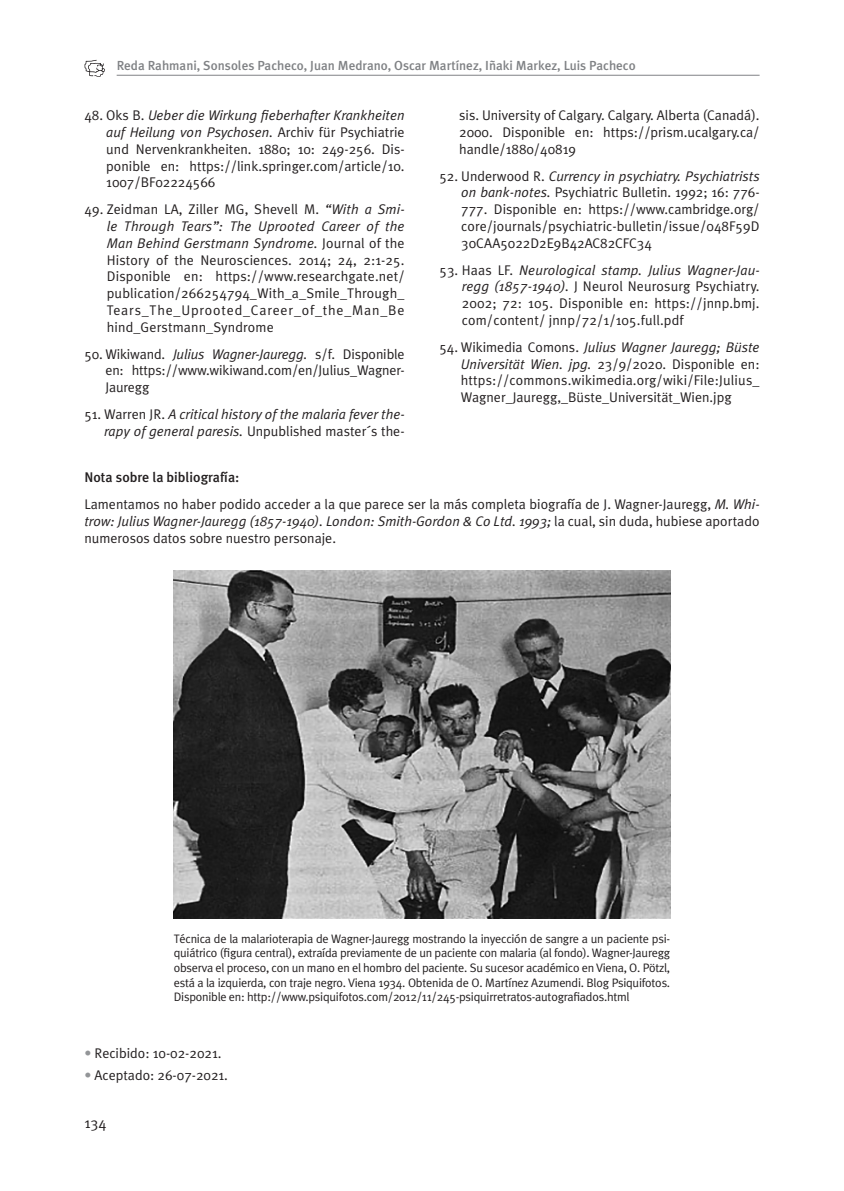
<style>
.page{position:relative;width:844px;height:1191px;background:#fff}
.page>*{position:absolute;margin:0;border:0;box-sizing:border-box;transform-origin:0 0}
.t1{font:14.88px "Meta Plus Normal";color:#231f20}
.t2{font:14px/16.8px "Meta Plus Normal";color:#231f20;text-align:justify}
.t3{font:italic 14px/16.8px "Meta Plus Normal";color:#231f20;text-align:right}
.t4{font:500 14px "Meta Plus";color:#231f20}
.t5{font:500 13.12px "Meta Plus";color:#808285}
.t6{font:12.25px/14.7px "Meta Plus Normal";letter-spacing:-.02em;color:#231f20;text-align:justify}
.s1{font-style:italic}
.s2{font-style:normal}
.s3{color:#939598}
</style>
<div class="page">
<hr style="left:117px;top:75px;width:642px;height:1px;background:#808285">
<svg style="left:84px;top:60px;width:21px;height:17px"></svg>
<img style="left:174px;top:570px;width:496px;height:348px">
<p class="t5" style="left:117px;top:58px;width:520px">Reda Rahmani, Sonsoles Pacheco, Juan Medrano, Oscar Martínez, Iñaki Markez, Luis Pacheco</p>
<p class="t2" style="left:106px;top:107px;width:300px;text-indent:-22px">48. Oks B. <span class="s1">Ueber die Wirkung fieberhafter Krankheiten auf Heilung von Psychosen.</span> Archiv für Psychiatrie und Nervenkrankheiten. 1880; 10: 249-256. Dis&shy;ponible en: https://link.springer.com/article/10.<br>1007/BF02224566</p>
<p class="t2" style="left:107px;top:201px;width:299px;text-indent:-22px">49. Zeidman LA, Ziller MG, Shevell M. <span class="s1">“With a Smi&shy;le Through Tears”: The Uprooted Career of the Man Behind Gerstmann Syndrome.</span> Journal of the History of the Neurosciences. 2014; 24, 2:1-25.<br>Disponible en: https://www.researchgate.net/ publication/266254794_With_a_Smile_Through_ Tears_The_Uprooted_Career_of_the_Man_Be hind_Gerstmann_Syndrome</p>
<p class="t2" style="left:105px;top:345px;width:300px;text-indent:-21px">50. Wikiwand. <span class="s1">Julius Wagner-Jauregg.</span> s/f. Disponible en: https://www.wikiwand.com/en/Julius_Wagner-Jauregg</p>
<p class="t3" style="left:84px;top:405px;width:321px"><span class="s2">51. Warren JR.</span> A critical history of the malaria fever the&shy;rapy of general paresis. <span class="s2">Unpublished master´s the-</span></p>
<p class="t2" style="left:459px;top:107px;width:302px">sis. University of Calgary. Calgary. Alberta (Canadá).<br>2000. Disponible en: https://prism.ucalgary.ca/ handle/1880/40819</p>
<p class="t2" style="left:461px;top:167px;width:300px;text-indent:-22px">52. Underwood R. <span class="s1">Currency in psychiatry. Psychiatrists on bank-notes.</span> Psychiatric Bulletin. 1992; 16: 776- 777. Disponible en: https://www.cambridge.org/ core/journals/psychiatric-bulletin/issue/048F59D 30CAA5022D2E9B42AC82CFC34</p>
<p class="t2" style="left:461px;top:261px;width:299px;text-indent:-22px">53. Haas LF. <span class="s1">Neurological stamp. Julius Wagner-Jau&shy;regg (1857-1940).</span> J Neurol Neurosurg Psychiatry.<br>2002; 72: 105. Disponible en: https://jnnp.bmj. com/content/ jnnp/72/1/105.full.pdf</p>
<p class="t2" style="left:461px;top:338px;width:300px;text-indent:-22px">54. Wikimedia Comons. <span class="s1">Julius Wagner Jauregg; Büste Universität Wien. jpg.</span> 23/9/2020. Disponible en: https://commons.wikimedia.org/wiki/File:Julius_ Wagner_Jauregg,_Büste_Universität_Wien.jpg</p>
<p class="t4" style="left:84px;top:469px;width:156px">Nota sobre la bibliografía:</p>
<p class="t2" style="left:84px;top:496px;width:676px">Lamentamos no haber podido acceder a la que parece ser la más completa biografía de J. Wagner-Jauregg, <span class="s1">M. Whi&shy;trow: Julius Wagner-Jauregg (1857-1940). London: Smith-Gordon &amp; Co Ltd. 1993;</span> la cual, sin duda, hubiese aportado numerosos datos sobre nuestro personaje.</p>
<p class="t6" style="left:174px;top:931px;width:498px">Técnica de la malarioterapia de Wagner-Jauregg mostrando la inyección de sangre a un paciente psi&shy;quiátrico (figura central), extraída previamente de un paciente con malaria (al fondo). Wagner-Jauregg observa el proceso, con un mano en el hombro del paciente. Su sucesor académico en Viena, O. Pötzl, está a la izquierda, con traje negro. Viena 1934. Obtenida de O. Martínez Azumendi. Blog Psiquifotos.<br>Disponible en: http://www.psiquifotos.com/2012/11/245-psiquirretratos-autografiados.html</p>
<p class="t2" style="left:84px;top:1044px;width:138px"><span class="s3">•</span> Recibido: 10-02-2021.</p>
<p class="t2" style="left:84px;top:1066px;width:145px"><span class="s3">•</span> Aceptado: 26-07-2021.</p>
<p class="t1" style="left:84px;top:1114px;width:24px">134</p>
</div>
